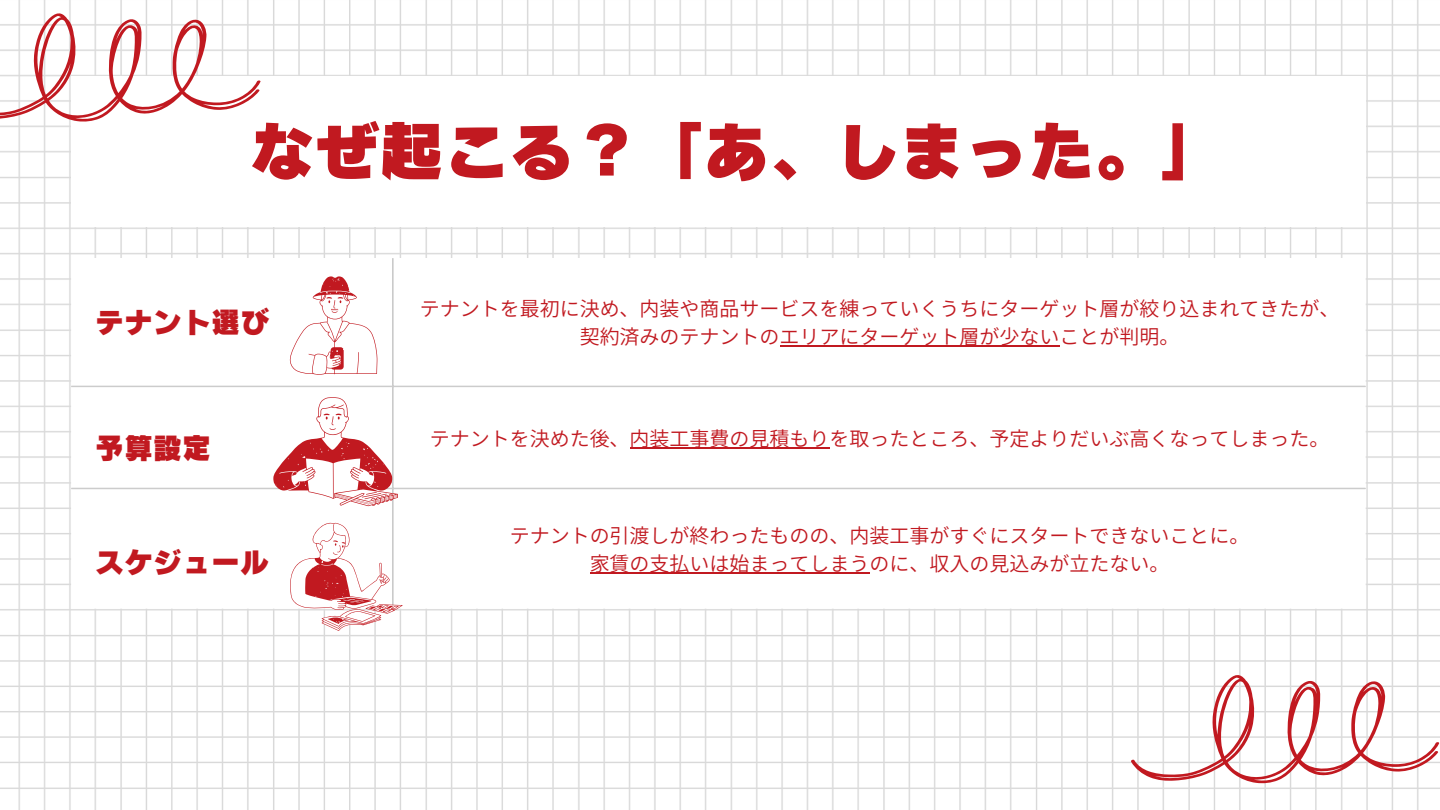
<style>
.page{position:relative;width:1440px;height:810px;background:#fff}
.page>*{position:absolute;margin:0;border:0;box-sizing:border-box;transform-origin:0 0}
.t1{font:65px "Canva Rodin Cattleya Pro UB";color:#c11920}
.t2{font:29px "Canva Rodin Cattleya Pro UB";color:#c11920}
.t3{font:20px "Source Han Sans JP";color:#c11920}
</style>
<div class="page">
<img style="left:0;top:0;width:1440px;height:810px">
<svg style="left:71px;top:258px;width:1295px;height:351px"></svg>
<hr style="left:780px;top:345px;width:279px;height:2px;background:#c11920">
<hr style="left:630px;top:447px;width:200px;height:2px;background:#c11920">
<hr style="left:590px;top:572px;width:280px;height:2px;background:#c11920">
<hr style="left:392px;top:258px;width:2px;height:350px;background:#ccc">
<hr style="left:71px;top:386px;width:1295px;height:1px;background:#ccc">
<hr style="left:71px;top:488px;width:1295px;height:1px;background:#ccc">
<div style="left:71px;top:76px;width:1294px;height:151px;background:#fff"></div>
<svg style="left:0;top:13px;width:261px;height:109px"></svg>
<svg style="left:289px;top:276px;width:88px;height:99px"></svg>
<svg style="left:273px;top:397px;width:125px;height:109px"></svg>
<svg style="left:290px;top:521px;width:113px;height:110px"></svg>
<svg style="left:1131px;top:674px;width:309px;height:110px"></svg>
<p class="t1" style="left:249px;top:118px;width:976px">なぜ起こる？「あ、しまった。」</p>
<p class="t2" style="left:95px;top:308px;width:175px">テナント選び</p>
<p class="t2" style="left:95px;top:434px;width:117px">予算設定</p>
<p class="t2" style="left:95px;top:547px;width:175px">スケジュール</p>
<p class="t3" style="left:420px;top:293px;width:921px">テナントを最初に決め、内装や商品サービスを練っていくうちにターゲット層が絞り込まれてきたが、</p>
<p class="t3" style="left:580px;top:320px;width:601px">契約済みのテナントのエリアにターゲット層が少ないことが判明。</p>
<p class="t3" style="left:430px;top:422px;width:901px">テナントを決めた後、内装工事費の見積もりを取ったところ、予定よりだいぶ高くなってしまった。</p>
<p class="t3" style="left:510px;top:520px;width:741px">テナントの引渡しが終わったものの、内装工事がすぐにスタートできないことに。</p>
<p class="t3" style="left:590px;top:548px;width:581px">家賃の支払いは始まってしまうのに、収入の見込みが立たない。</p>
</div>
